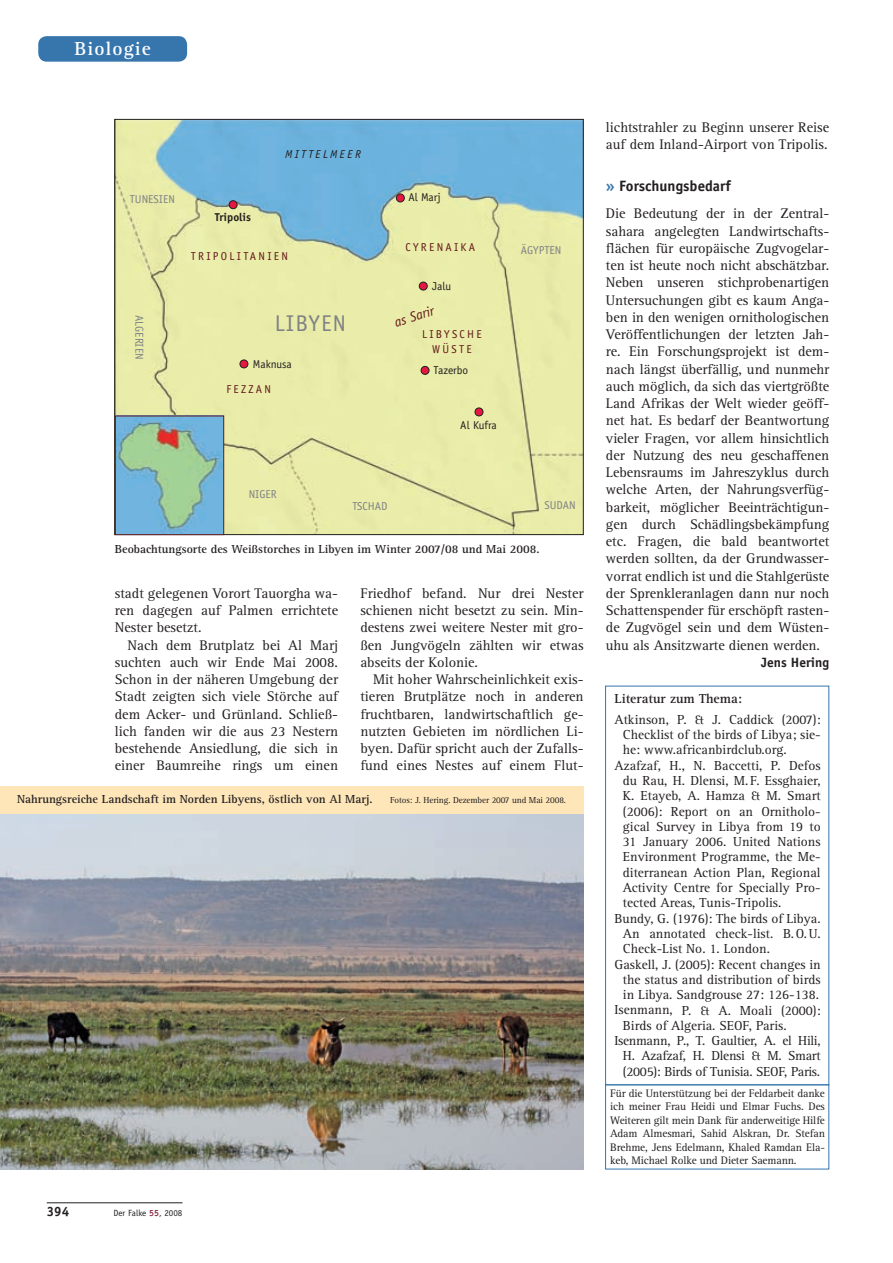
<style>
.page{position:relative;width:893px;height:1263px;background:#fff}
.page>*{position:absolute;margin:0;border:0;box-sizing:border-box;transform-origin:0 0}
.t1{font:22.8px "Officina Sans";letter-spacing:.05em;color:#808285}
.t2{font:700 19.5px "Rotis Serif";letter-spacing:.06em;color:#fff}
.t3{font:700 15px "Officina Sans";color:#231f20}
.t4{font:14.4px/17.2px "Rotis Serif";color:#231f20;text-align:justify}
.t5{font:italic 13.95px "Officina Sans";color:#64191a}
.t6{font:13.5px "Rotis Serif";color:#231f20}
.t7{font:13.5px "Rotis Serif";letter-spacing:-.02em;color:#231f20}
.t8{font:700 13.5px "Rotis Serif";color:#231f20}
.t9{font:700 13.5px "Officina Sans";color:#231f20}
.t10{font:700 12px "Rotis Serif";color:#231f20}
.t11{font:11.4px/15.1px "Officina Sans";letter-spacing:.2em;color:#64191a;text-align:center}
.t12{font:11.4px "Officina Sans";color:#808285}
.t13{font:11.4px "Officina Sans";color:#231f20}
.t14{font:italic 11.4px "Officina Sans";letter-spacing:.2em;color:#231f20}
.t15{font:700 11.4px "Officina Sans";color:#231f20}
.t16{font:11.25px/13.5px "Rotis Serif";letter-spacing:-.01em;color:#231f20;text-align:justify}
.t17{font:9px "Rotis Serif";letter-spacing:-.01em;color:#231f20}
.t18{font:9px "Officina Sans";color:#231f20}
.s1{font-weight:700;color:#8d2f45}
.s2{color:#3676ad}
</style>
<div class="page">
<svg style="left:38px;top:36px;width:149px;height:26px"></svg>
<hr style="left:47px;top:1202px;width:135px;height:1px;background:#231f20">
<div style="left:0;top:787px;width:584px;height:47px;background:#fee6b9"></div>
<div style="left:605px;top:686px;width:224px;height:399px;border:1px solid #3676ad"></div>
<img style="left:0;top:814px;width:583px;height:355px">
<div style="left:605px;top:1084px;width:224px;height:85px;border:1px solid #3676ad"></div>
<img style="left:116px;top:121px;width:466px;height:412px">
<div style="left:475px;top:408px;width:8px;height:8px;background:#e61741;border-radius:50%"></div>
<div style="left:475px;top:408px;width:8px;height:8px;border:1px solid #231f20;border-radius:50%"></div>
<div style="left:240px;top:360px;width:8px;height:8px;background:#e61741;border-radius:50%"></div>
<div style="left:240px;top:360px;width:8px;height:8px;border:1px solid #231f20;border-radius:50%"></div>
<div style="left:421px;top:366px;width:8px;height:8px;background:#e61741;border-radius:50%"></div>
<div style="left:421px;top:366px;width:8px;height:9px;border:1px solid #231f20;border-radius:50%"></div>
<div style="left:396px;top:194px;width:8px;height:8px;background:#e61741;border-radius:50%"></div>
<div style="left:396px;top:194px;width:9px;height:8px;border:1px solid #231f20;border-radius:50%"></div>
<div style="left:419px;top:282px;width:8px;height:8px;background:#e61741;border-radius:50%"></div>
<div style="left:419px;top:282px;width:9px;height:8px;border:1px solid #231f20;border-radius:50%"></div>
<div style="left:229px;top:201px;width:8px;height:8px;background:#e61741;border-radius:50%"></div>
<div style="left:229px;top:200px;width:8px;height:9px;border:1px solid #231f20;border-radius:50%"></div>
<img style="left:117px;top:418px;width:105px;height:115px">
<div style="left:115px;top:416px;width:109px;height:119px;border:1px solid #64191a"></div>
<h2 class="t2" style="left:74px;top:37px;width:78px">Biologie</h2>
<p class="t12" style="left:130px;top:193px;width:47px">TUNESIEN</p>
<p class="t15" style="left:215px;top:210px;width:38px">Tripolis</p>
<p class="t14" style="left:285px;top:148px;width:77px">MITTELMEER</p>
<p class="t11" style="left:191px;top:249px;width:99px">TRIPOLITANIEN</p>
<p class="t12" style="left:146px;top:315px;width:46px;rotate:90deg">ALGERIEN</p>
<h1 class="t1" style="left:275px;top:310px;width:73px">LIBYEN</h1>
<p class="t13" style="left:253px;top:358px;width:40px">Maknusa</p>
<p class="t11" style="left:226px;top:382px;width:46px">FEZZAN</p>
<p class="t13" style="left:408px;top:191px;width:34px">Al Marj</p>
<p class="t11" style="left:406px;top:240px;width:71px">CYRENAIKA</p>
<p class="t13" style="left:432px;top:280px;width:20px">Jalu</p>
<p class="t5" style="left:392px;top:315px;width:43px;rotate:-18deg">as Sarir</p>
<p class="t13" style="left:434px;top:364px;width:36px">Tazerbo</p>
<p class="t11" style="left:422px;top:326px;width:61px">LIBYSCHE<br>WÜSTE</p>
<p class="t13" style="left:460px;top:419px;width:38px">Al Kufra</p>
<p class="t12" style="left:521px;top:244px;width:42px">ÄGYPTEN</p>
<p class="t12" style="left:249px;top:487px;width:29px">NIGER</p>
<p class="t12" style="left:352px;top:499px;width:37px">TSCHAD</p>
<p class="t12" style="left:544px;top:498px;width:33px">SUDAN</p>
<p class="t10" style="left:115px;top:542px;width:426px">Beobachtungsorte des Weißstorches in Libyen im Winter 2007/08 und Mai 2008.</p>
<p class="t4" style="left:115px;top:585px;width:225px">stadt gelegenen Vorort Tauorgha wa&shy;ren dagegen auf Palmen errichtete Nester besetzt.</p>
<p class="t4" style="left:115px;top:637px;width:225px;text-indent:13px">Nach dem Brutplatz bei Al Marj suchten auch wir Ende Mai 2008.<br>Schon in der näheren Umgebung der Stadt zeigten sich viele Störche auf dem Acker- und Grünland. Schließ&shy;lich fanden wir die aus 23 Nestern bestehende Ansiedlung, die sich in einer Baumreihe rings um einen</p>
<p class="t4" style="left:360px;top:585px;width:225px">Friedhof befand. Nur drei Nester schienen nicht besetzt zu sein. Min&shy;destens zwei weitere Nester mit gro&shy;ßen Jungvögeln zählten wir etwas abseits der Kolonie.</p>
<p class="t4" style="left:360px;top:671px;width:225px;text-indent:13px">Mit hoher Wahrscheinlichkeit exis&shy;tieren Brutplätze noch in anderen fruchtbaren, landwirtschaftlich ge&shy;nutzten Gebieten im nördlichen Li&shy;byen. Dafür spricht auch der Zufalls&shy;fund eines Nestes auf einem Flut-</p>
<p class="t10" style="left:17px;top:792px;width:357px">Nahrungsreiche Landschaft im Norden Libyens, östlich von Al Marj.</p>
<p class="t17" style="left:390px;top:795px;width:178px">Fotos: J. Hering. Dezember 2007 und Mai 2008.</p>
<p class="t9" style="left:47px;top:1203px;width:24px">394</p>
<p class="t18" style="left:113px;top:1207px;width:71px">Der Falke <span class="s1">55</span>, 2008</p>
<p class="t4" style="left:606px;top:119px;width:225px">lichtstrahler zu Beginn unserer Reise auf dem Inland-Airport von Tripolis.</p>
<p class="t3" style="left:606px;top:177px;width:127px"><span class="s2">»</span> Forschungsbedarf</p>
<p class="t4" style="left:606px;top:205px;width:225px">Die Bedeutung der in der Zentral&shy;sahara angelegten Landwirtschafts&shy;flächen für europäische Zugvogelar&shy;ten ist heute noch nicht abschätzbar.<br>Neben unseren stichprobenartigen Untersuchungen gibt es kaum Anga&shy;ben in den wenigen ornithologischen Veröffentlichungen der letzten Jah&shy;re. Ein Forschungsprojekt ist dem&shy;nach längst überfällig, und nunmehr auch möglich, da sich das viertgrößte Land Afrikas der Welt wieder geöff&shy;net hat. Es bedarf der Beantwortung vieler Fragen, vor allem hinsichtlich der Nutzung des neu geschaffenen Lebensraums im Jahreszyklus durch welche Arten, der Nahrungsverfüg&shy;barkeit, möglicher Beeinträchtigun&shy;gen durch Schädlingsbekämpfung etc. Fragen, die bald beantwortet werden sollten, da der Grundwasser&shy;vorrat endlich ist und die Stahlgerüste der Sprenkleranlagen dann nur noch Schattenspender für erschöpft rasten&shy;de Zugvögel sein und dem Wüsten&shy;uhu als Ansitzwarte dienen werden.</p>
<p class="t9" style="left:761px;top:654px;width:69px">Jens Hering</p>
<p class="t8" style="left:614px;top:691px;width:129px">Literatur zum Thema:</p>
<p class="t6" style="left:614px;top:712px;width:208px">Atkinson, P. &amp; J. Caddick (2007):</p>
<p class="t6" style="left:623px;top:727px;width:199px">Checklist of the birds of Libya; sie-</p>
<p class="t6" style="left:623px;top:742px;width:165px">he: www.africanbirdclub.org.</p>
<p class="t6" style="left:614px;top:757px;width:208px">Azafzaf, H., N. Baccetti, P. Defos</p>
<p class="t6" style="left:623px;top:773px;width:199px">du Rau, H. Dlensi, M. F. Essghaier,</p>
<p class="t6" style="left:623px;top:788px;width:199px">K. Etayeb, A. Hamza &amp; M. Smart</p>
<p class="t6" style="left:623px;top:803px;width:199px">(2006): Report on an Ornitholo-</p>
<p class="t6" style="left:623px;top:819px;width:199px">gical Survey in Libya from 19 to</p>
<p class="t6" style="left:623px;top:834px;width:199px">31 January 2006. United Nations</p>
<p class="t6" style="left:623px;top:849px;width:199px">Environment Programme, the Me-</p>
<p class="t6" style="left:623px;top:865px;width:199px">diterranean Action Plan, Regional</p>
<p class="t6" style="left:623px;top:880px;width:199px">Activity Centre for Specially Pro-</p>
<p class="t6" style="left:623px;top:895px;width:160px">tected Areas, Tunis-Tripolis.</p>
<p class="t6" style="left:614px;top:910px;width:208px">Bundy, G. (1976): The birds of Libya.</p>
<p class="t6" style="left:623px;top:926px;width:199px">An annotated check-list. B. O. U.</p>
<p class="t6" style="left:623px;top:941px;width:148px">Check-List No. 1. London.</p>
<p class="t6" style="left:614px;top:956px;width:208px">Gaskell, J. (2005): Recent changes in</p>
<p class="t6" style="left:623px;top:972px;width:199px">the status and distribution of birds</p>
<p class="t6" style="left:623px;top:987px;width:197px">in Libya. Sandgrouse 27: 126-138.</p>
<p class="t6" style="left:614px;top:1002px;width:208px">Isenmann, P. &amp; A. Moali (2000):</p>
<p class="t6" style="left:623px;top:1018px;width:165px">Birds of Algeria. SEOF, Paris.</p>
<p class="t7" style="left:614px;top:1033px;width:208px">Isenmann, P., T. Gaultier, A. el Hili,</p>
<p class="t7" style="left:623px;top:1048px;width:199px">H. Azafzaf, H. Dlensi &amp; M. Smart</p>
<p class="t7" style="left:623px;top:1063px;width:199px">(2005): Birds of Tunisia. SEOF, Paris.</p>
<p class="t16" style="left:610px;top:1086px;width:216px">Für die Unterstützung bei der Feldarbeit danke ich meiner Frau Heidi und Elmar Fuchs. Des Weiteren gilt mein Dank für anderweitige Hilfe Adam Almesmari, Sahid Alskran, Dr. Stefan Brehme, Jens Edelmann, Khaled Ramdan Ela&shy;keb, Michael Rolke und Dieter Saemann.</p>
</div>
